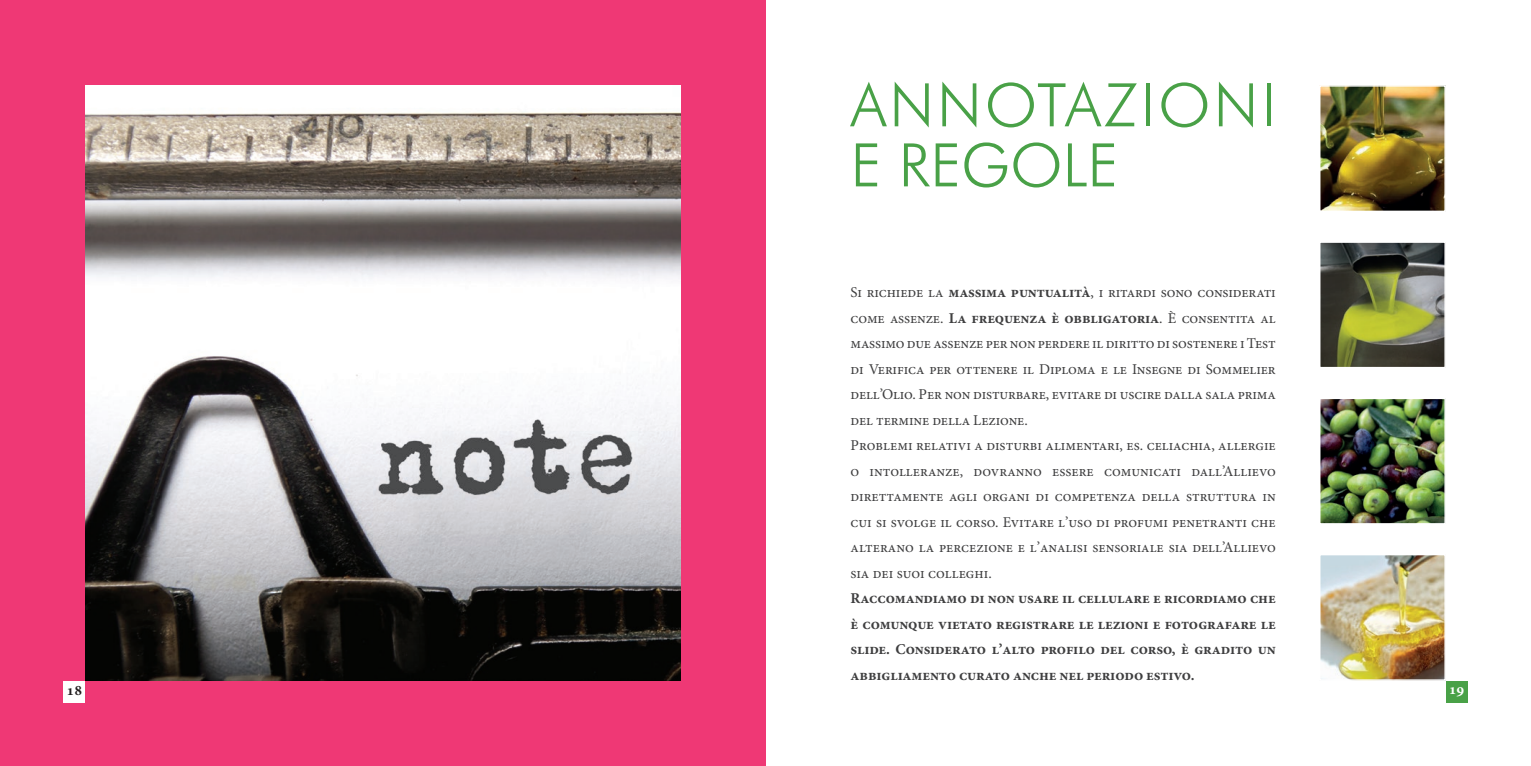
<style>
.page{position:relative;width:1531px;height:766px;background:#fff}
.page>*{position:absolute;margin:0;border:0;box-sizing:border-box;transform-origin:0 0}
.t1{font:300 60px/60px "Futura BT";letter-spacing:.05em;color:#49a147}
.t2{font:15px/25.5px "Minion Pro";letter-spacing:-.01em;color:#3e3e3f}
.t3{font:700 15px/25.5px "Minion Pro";letter-spacing:-.01em;color:#3e3e3f;text-align:justify}
.t4{font:700 15px "Minion Pro";color:#fff}
.t5{font:700 15px "Minion Pro";color:#231f20}
.s1{font-weight:700}
</style>
<div class="page">
<div style="left:1446px;top:680px;width:21px;height:22px;background:#49a147"></div>
<img style="left:1322px;top:244px;width:121px;height:121px">
<div style="left:1319px;top:241px;width:127px;height:127px;border:2px solid #fff"></div>
<img style="left:1322px;top:88px;width:121px;height:121px">
<div style="left:1319px;top:85px;width:127px;height:127px;border:2px solid #fff"></div>
<img style="left:1322px;top:556px;width:121px;height:121px">
<div style="left:1319px;top:553px;width:127px;height:127px;border:2px solid #fff"></div>
<img style="left:1322px;top:400px;width:121px;height:121px">
<div style="left:1319px;top:397px;width:127px;height:127px;border:2px solid #fff"></div>
<div style="left:0;top:0;width:765px;height:765px;background:#ef3875"></div>
<img style="left:85px;top:85px;width:595px;height:595px">
<div style="left:64px;top:680px;width:21px;height:22px;background:#fff"></div>
<p class="t5" style="left:67px;top:679px;width:17px">18</p>
<h1 class="t1" style="left:850px;top:74px;width:427px">ANNOTAZIONI<br>E REGOLE</h1>
<p class="t2" style="left:850px;top:279px;width:427px">Si richiede la <span class="s1">massima puntualità</span>, i ritardi sono considerati come assenze. <span class="s1">La frequenza è obbligatoria</span>. È consentita al massimo due assenze per non perdere il diritto di sostenere i Test di Verifica per ottenere il Diploma e le Insegne di Sommelier dell’Olio. Per non disturbare, evitare di uscire dalla sala prima del termine della Lezione.<br>Problemi relativi a disturbi alimentari, es. celiachia, allergie o intolleranze, dovranno essere comunicati dall’Allievo direttamente agli organi di competenza della struttura in cui si svolge il corso. Evitare l’uso di profumi penetranti che alterano la percezione e l’analisi sensoriale sia dell’Allievo sia dei suoi colleghi.</p>
<p class="t3" style="left:850px;top:585px;width:427px">Raccomandiamo di non usare il cellulare e ricordiamo che è comunque vietato registrare le lezioni e fotografare le slide. Considerato l’alto profilo del corso, è gradito un abbigliamento curato anche nel periodo estivo.</p>
<p class="t4" style="left:1448px;top:678px;width:17px">19</p>
</div>
